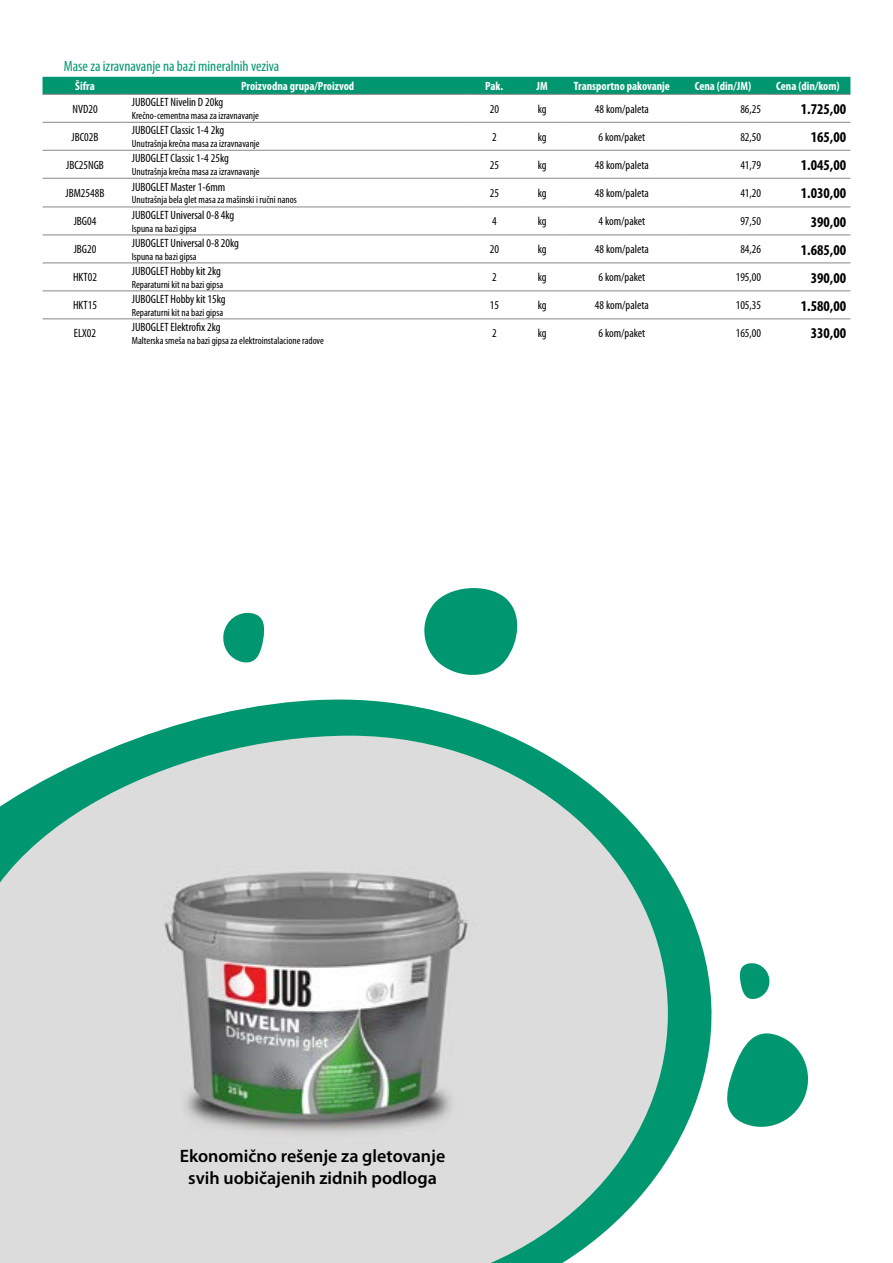
<style>
.page{position:relative;width:893px;height:1263px;background:#fff}
.page>*{position:absolute;margin:0;border:0;box-sizing:border-box;transform-origin:0 0}
.t1{font:600 18px/21.6px "Myriad Pro";color:#000;text-align:center}
.t2{font:700 condensed 15px "Myriad Pro";color:#000}
.t3{font:condensed 15px "Myriad Pro";color:#009770}
.t4{font:condensed 12px "Myriad Pro";color:#000}
.t5{font:700 condensed 12px "Myriad Pro";color:#fff}
.t6{font:condensed 10.5px "Myriad Pro";color:#000}
</style>
<div class="page">
<div style="left:43px;top:77px;width:807px;height:17px;background:#009770"></div>
<hr style="left:468px;top:94px;width:53px;height:1px;background:#878787">
<hr style="left:521px;top:94px;width:42px;height:1px;background:#878787">
<hr style="left:563px;top:94px;width:117px;height:1px;background:#878787">
<hr style="left:43px;top:122px;width:85px;height:1px;background:#878787">
<hr style="left:128px;top:122px;width:340px;height:1px;background:#878787">
<hr style="left:521px;top:122px;width:42px;height:1px;background:#878787">
<hr style="left:563px;top:122px;width:117px;height:1px;background:#878787">
<hr style="left:680px;top:122px;width:85px;height:1px;background:#878787">
<hr style="left:765px;top:122px;width:85px;height:1px;background:#878787">
<hr style="left:43px;top:150px;width:85px;height:1px;background:#878787">
<hr style="left:128px;top:150px;width:340px;height:1px;background:#878787">
<hr style="left:521px;top:150px;width:42px;height:1px;background:#878787">
<hr style="left:563px;top:150px;width:117px;height:1px;background:#878787">
<hr style="left:680px;top:150px;width:85px;height:1px;background:#878787">
<hr style="left:765px;top:150px;width:85px;height:1px;background:#878787">
<hr style="left:43px;top:178px;width:85px;height:1px;background:#878787">
<hr style="left:128px;top:178px;width:340px;height:1px;background:#878787">
<hr style="left:521px;top:178px;width:42px;height:1px;background:#878787">
<hr style="left:563px;top:178px;width:117px;height:1px;background:#878787">
<hr style="left:680px;top:178px;width:85px;height:1px;background:#878787">
<hr style="left:765px;top:178px;width:85px;height:1px;background:#878787">
<hr style="left:43px;top:207px;width:85px;height:1px;background:#878787">
<hr style="left:128px;top:207px;width:340px;height:1px;background:#878787">
<hr style="left:521px;top:207px;width:42px;height:1px;background:#878787">
<hr style="left:563px;top:207px;width:117px;height:1px;background:#878787">
<hr style="left:680px;top:207px;width:85px;height:1px;background:#878787">
<hr style="left:765px;top:207px;width:85px;height:1px;background:#878787">
<hr style="left:43px;top:235px;width:85px;height:1px;background:#878787">
<hr style="left:128px;top:235px;width:340px;height:1px;background:#878787">
<hr style="left:468px;top:235px;width:53px;height:1px;background:#878787">
<hr style="left:521px;top:235px;width:42px;height:1px;background:#878787">
<hr style="left:563px;top:235px;width:117px;height:1px;background:#878787">
<hr style="left:680px;top:235px;width:85px;height:1px;background:#878787">
<hr style="left:765px;top:235px;width:85px;height:1px;background:#878787">
<hr style="left:43px;top:263px;width:85px;height:1px;background:#878787">
<hr style="left:128px;top:263px;width:340px;height:1px;background:#878787">
<hr style="left:468px;top:263px;width:53px;height:1px;background:#878787">
<hr style="left:563px;top:263px;width:117px;height:1px;background:#878787">
<hr style="left:680px;top:263px;width:85px;height:1px;background:#878787">
<hr style="left:765px;top:263px;width:85px;height:1px;background:#878787">
<hr style="left:43px;top:291px;width:85px;height:1px;background:#878787">
<hr style="left:128px;top:291px;width:340px;height:1px;background:#878787">
<hr style="left:468px;top:291px;width:53px;height:1px;background:#878787">
<hr style="left:563px;top:291px;width:117px;height:1px;background:#878787">
<hr style="left:680px;top:291px;width:85px;height:1px;background:#878787">
<hr style="left:765px;top:291px;width:85px;height:1px;background:#878787">
<hr style="left:43px;top:319px;width:85px;height:1px;background:#878787">
<hr style="left:128px;top:319px;width:340px;height:1px;background:#878787">
<hr style="left:468px;top:319px;width:53px;height:1px;background:#878787">
<hr style="left:563px;top:319px;width:117px;height:1px;background:#878787">
<hr style="left:680px;top:319px;width:85px;height:1px;background:#878787">
<hr style="left:765px;top:319px;width:85px;height:1px;background:#878787">
<hr style="left:43px;top:94px;width:85px;height:1px;background:#878787">
<hr style="left:128px;top:94px;width:340px;height:1px;background:#878787">
<hr style="left:680px;top:94px;width:85px;height:1px;background:#878787">
<hr style="left:765px;top:94px;width:85px;height:1px;background:#878787">
<hr style="left:468px;top:122px;width:53px;height:1px;background:#878787">
<hr style="left:468px;top:150px;width:53px;height:1px;background:#878787">
<hr style="left:468px;top:178px;width:53px;height:1px;background:#878787">
<hr style="left:468px;top:207px;width:53px;height:1px;background:#878787">
<hr style="left:521px;top:263px;width:42px;height:1px;background:#878787">
<hr style="left:521px;top:291px;width:42px;height:1px;background:#878787">
<hr style="left:521px;top:319px;width:42px;height:1px;background:#878787">
<svg style="left:143px;top:699px;width:569px;height:460px"></svg>
<svg style="left:727px;top:1033px;width:82px;height:94px"></svg>
<svg style="left:739px;top:963px;width:31px;height:36px"></svg>
<svg style="left:0;top:736px;width:668px;height:527px;background:#c3d5d1"></svg>
<img style="left:140px;top:819px;width:345px;height:343px">
<svg style="left:223px;top:612px;width:42px;height:51px"></svg>
<svg style="left:424px;top:588px;width:94px;height:87px"></svg>
<p class="t3" style="left:64px;top:57px;width:217px">Mase za izravnavanje na bazi mineralnih veziva</p>
<p class="t5" style="left:75px;top:79px;width:21px">Šifra</p>
<p class="t5" style="left:241px;top:79px;width:115px">Proizvodna grupa/Proizvod</p>
<p class="t5" style="left:485px;top:79px;width:20px">Pak.</p>
<p class="t5" style="left:537px;top:79px;width:13px">JM</p>
<p class="t5" style="left:574px;top:79px;width:98px">Transportno pakovanje</p>
<p class="t5" style="left:695px;top:79px;width:58px">Cena (din/JM)</p>
<p class="t5" style="left:776px;top:79px;width:65px">Cena (din/kom)</p>
<p class="t4" style="left:72px;top:102px;width:27px">NVD20</p>
<p class="t4" style="left:132px;top:95px;width:93px">JUBOGLET Nivelin D 20kg</p>
<p class="t6" style="left:132px;top:109px;width:129px">Krečno-cementna masa za izravnavanje</p>
<p class="t4" style="left:490px;top:102px;width:11px">20</p>
<p class="t4" style="left:538px;top:102px;width:10px">kg</p>
<p class="t4" style="left:595px;top:102px;width:55px">48 kom/paleta</p>
<p class="t4" style="left:740px;top:102px;width:22px">86,25</p>
<p class="t2" style="left:801px;top:100px;width:47px">1.725,00</p>
<p class="t4" style="left:72px;top:130px;width:28px">JBC02B</p>
<p class="t4" style="left:132px;top:123px;width:94px">JUBOGLET Classic 1-4 2kg</p>
<p class="t6" style="left:132px;top:137px;width:129px">Unutrašnja krečna masa za izravnavanje</p>
<p class="t4" style="left:492px;top:130px;width:6px">2</p>
<p class="t4" style="left:538px;top:130px;width:10px">kg</p>
<p class="t4" style="left:599px;top:130px;width:48px">6 kom/paket</p>
<p class="t4" style="left:740px;top:130px;width:22px">82,50</p>
<p class="t2" style="left:811px;top:128px;width:37px">165,00</p>
<p class="t4" style="left:66px;top:158px;width:39px">JBC25NGB</p>
<p class="t4" style="left:132px;top:151px;width:99px">JUBOGLET Classic 1-4 25kg</p>
<p class="t6" style="left:132px;top:165px;width:129px">Unutrašnja krečna masa za izravnavanje</p>
<p class="t4" style="left:490px;top:158px;width:11px">25</p>
<p class="t4" style="left:538px;top:158px;width:10px">kg</p>
<p class="t4" style="left:595px;top:158px;width:55px">48 kom/paleta</p>
<p class="t4" style="left:740px;top:158px;width:22px">41,79</p>
<p class="t2" style="left:801px;top:155px;width:47px">1.045,00</p>
<p class="t4" style="left:66px;top:186px;width:40px">JBM2548B</p>
<p class="t4" style="left:132px;top:180px;width:95px">JUBOGLET Master 1-6mm</p>
<p class="t6" style="left:132px;top:194px;width:166px">Unutrašnja bela glet masa za mašinski i ručni nanos</p>
<p class="t4" style="left:490px;top:186px;width:11px">25</p>
<p class="t4" style="left:538px;top:186px;width:10px">kg</p>
<p class="t4" style="left:595px;top:186px;width:55px">48 kom/paleta</p>
<p class="t4" style="left:740px;top:186px;width:22px">41,20</p>
<p class="t2" style="left:801px;top:184px;width:47px">1.030,00</p>
<p class="t4" style="left:74px;top:214px;width:24px">JBG04</p>
<p class="t4" style="left:132px;top:208px;width:104px">JUBOGLET Universal 0-8 4kg</p>
<p class="t6" style="left:132px;top:222px;width:66px">Ispuna na bazi gipsa</p>
<p class="t4" style="left:492px;top:214px;width:6px">4</p>
<p class="t4" style="left:538px;top:214px;width:10px">kg</p>
<p class="t4" style="left:599px;top:214px;width:48px">4 kom/paket</p>
<p class="t4" style="left:740px;top:214px;width:22px">97,50</p>
<p class="t2" style="left:811px;top:212px;width:37px">390,00</p>
<p class="t4" style="left:74px;top:242px;width:24px">JBG20</p>
<p class="t4" style="left:132px;top:236px;width:109px">JUBOGLET Universal 0-8 20kg</p>
<p class="t6" style="left:132px;top:250px;width:66px">Ispuna na bazi gipsa</p>
<p class="t4" style="left:490px;top:242px;width:11px">20</p>
<p class="t4" style="left:538px;top:242px;width:10px">kg</p>
<p class="t4" style="left:595px;top:242px;width:55px">48 kom/paleta</p>
<p class="t4" style="left:740px;top:242px;width:22px">84,26</p>
<p class="t2" style="left:801px;top:240px;width:47px">1.685,00</p>
<p class="t4" style="left:73px;top:270px;width:25px">HKT02</p>
<p class="t4" style="left:132px;top:264px;width:91px">JUBOGLET Hobby kit 2kg</p>
<p class="t6" style="left:132px;top:278px;width:93px">Reparaturni kit na bazi gipsa</p>
<p class="t4" style="left:492px;top:270px;width:6px">2</p>
<p class="t4" style="left:538px;top:270px;width:10px">kg</p>
<p class="t4" style="left:599px;top:270px;width:48px">6 kom/paket</p>
<p class="t4" style="left:736px;top:270px;width:27px">195,00</p>
<p class="t2" style="left:811px;top:268px;width:37px">390,00</p>
<p class="t4" style="left:73px;top:298px;width:25px">HKT15</p>
<p class="t4" style="left:132px;top:292px;width:95px">JUBOGLET Hobby kit 15kg</p>
<p class="t6" style="left:132px;top:306px;width:93px">Reparaturni kit na bazi gipsa</p>
<p class="t4" style="left:490px;top:298px;width:11px">15</p>
<p class="t4" style="left:538px;top:298px;width:10px">kg</p>
<p class="t4" style="left:595px;top:298px;width:55px">48 kom/paleta</p>
<p class="t4" style="left:736px;top:298px;width:27px">105,35</p>
<p class="t2" style="left:801px;top:296px;width:47px">1.580,00</p>
<p class="t4" style="left:74px;top:326px;width:24px">ELX02</p>
<p class="t4" style="left:132px;top:320px;width:90px">JUBOGLET Elektrofix 2kg</p>
<p class="t6" style="left:132px;top:334px;width:194px">Malterska smeša na bazi gipsa za elektroinstalacione radove</p>
<p class="t4" style="left:492px;top:326px;width:6px">2</p>
<p class="t4" style="left:538px;top:326px;width:10px">kg</p>
<p class="t4" style="left:599px;top:326px;width:48px">6 kom/paket</p>
<p class="t4" style="left:736px;top:326px;width:27px">165,00</p>
<p class="t2" style="left:811px;top:324px;width:37px">330,00</p>
<h1 class="t1" style="left:180px;top:1145px;width:267px">Ekonomično rešenje za gletovanje svih uobičajenih zidnih podloga</h1>
</div>
